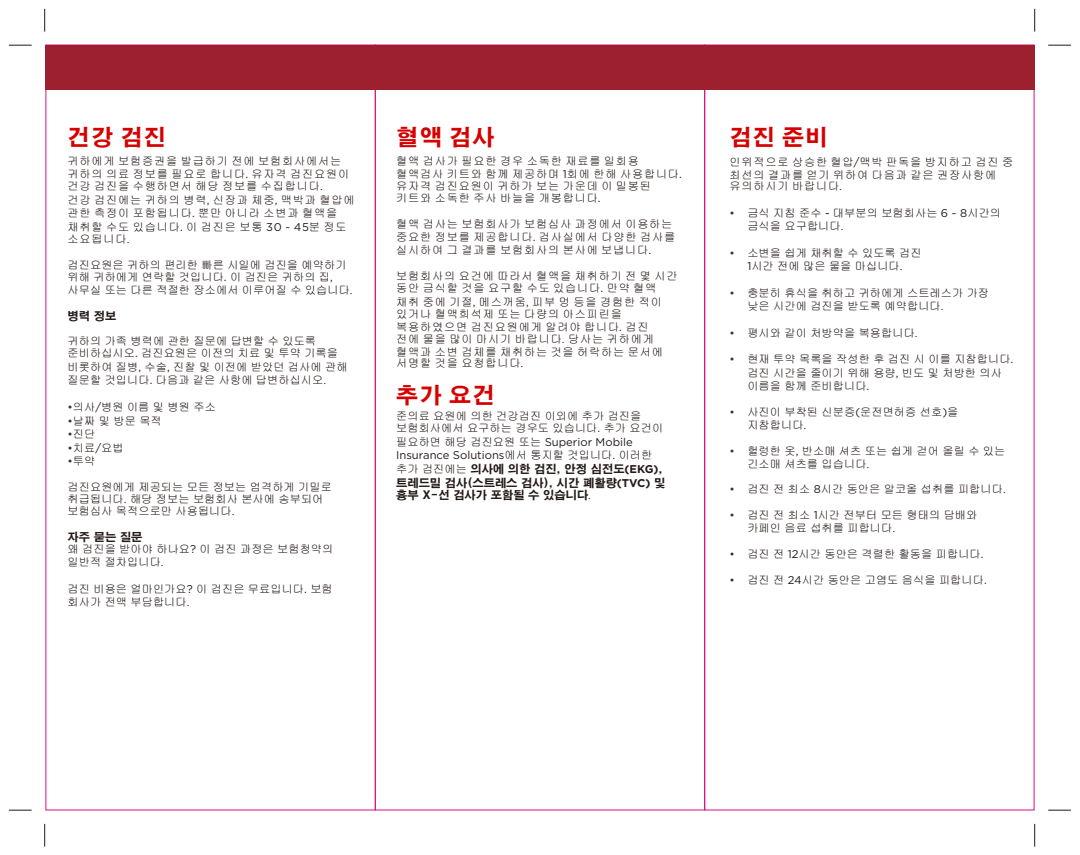
<style>
.page{position:relative;width:1080px;height:855px;background:#fff}
.page>*{position:absolute;margin:0;border:0;box-sizing:border-box;transform-origin:0 0}
.t1{font:22px "H2 gtr E";letter-spacing:.065em;color:#d60000}
.t2{font:11.25px/12.9px "Gulim";color:#231916}
.t3{font:11.25px/13px "Gulim";letter-spacing:.065em;color:#231916}
.t4{font:11.25px/13.2px "H2 gtr E";color:#231916}
.t5{font:11.25px/13.6px "Gotham";color:#231916}
.t6{font:11.25px "Gotham";color:#333}
.s1{font-family:"Gotham"}
.s2{font-family:"Times New Roman"}
.s3{font-family:"Gotham";color:#333}
.s4{font-family:"Gulim"}
.s5{font-family:"Gotham";font-weight:700}
</style>
<div class="page">
<svg style="left:9px;top:810px;width:23px;height:1px"></svg>
<svg style="left:44px;top:824px;width:1px;height:23px"></svg>
<svg style="left:1034px;top:824px;width:1px;height:23px"></svg>
<svg style="left:44px;top:9px;width:1px;height:23px"></svg>
<svg style="left:1034px;top:9px;width:1px;height:23px"></svg>
<svg style="left:9px;top:45px;width:23px;height:1px"></svg>
<svg style="left:1048px;top:810px;width:23px;height:1px"></svg>
<svg style="left:1048px;top:45px;width:23px;height:1px"></svg>
<div style="left:45px;top:45px;width:990px;height:45px;background:#9d202f"></div>
<h1 class="t1" style="left:68px;top:126px;width:100px">건강 검진</h1>
<p class="t3" style="left:68px;top:155px;width:289px">귀하에게 보험증권을 발급하기 전에 보험회사에서는 귀하의 의료 정보를 필요로 합니다<span class="s1">.</span> 유자격 검진요원이 건강 검진을 수행하면서 해당 정보를 수집합니다<span class="s2">.<br></span>건강 검진에는 귀하의 병력<span class="s1">,</span> 신장과 체중<span class="s1">,</span> 맥박과 혈압에 관한 측정이 포함됩니다<span class="s1">.</span> 뿐만 아니라 소변과 혈액을 채취할 수도 있습니다<span class="s1">.</span> 이 검진은 보통 <span class="s1">30 ~ 45</span>분 정도 소요됩니다<span class="s2">.</span></p>
<p class="t2" style="left:68px;top:259px;width:287px">검진요원은 귀하의 편리한 빠른 시일에 검진을 예약하기 위해 귀하에게 연락할 것입니다<span class="s1">.</span> 이 검진은 귀하의 집<span class="s1">, </span>사무실 또는 다른 적절한 장소에서 이루어질 수 있습니다<span class="s2">.</span></p>
<p class="t4" style="left:68px;top:309px;width:50px">병력 정보</p>
<p class="t2" style="left:68px;top:334px;width:272px;line-height:12.5px">귀하의 가족 병력에 관한 질문에 답변할 수 있도록 준비하십시오<span class="s1">.</span> 검진요원은 이전의 치료 및 투약 기록을</p>
<p class="t2" style="left:68px;top:360px;width:282px;line-height:13.6px">비롯하여 질병<span class="s1">,</span> 수술<span class="s1">,</span> 진찰 및 이전에 받았던 검사에 관해 질문할 것입니다<span class="s1">.</span> 다음과 같은 사항에 답변하십시오<span class="s2">.</span></p>
<p class="t2" style="left:68px;top:401px;width:150px"><span class="s3">•</span>의사<span class="s1">/</span>병원 이름 및 병원 주소</p>
<p class="t2" style="left:68px;top:414px;width:96px"><span class="s3">•</span>날짜 및 방문 목적</p>
<p class="t2" style="left:68px;top:428px;width:29px"><span class="s3">•</span>진단</p>
<p class="t2" style="left:68px;top:441px;width:58px"><span class="s3">•</span>치료<span class="s1">/</span>요법</p>
<p class="t2" style="left:68px;top:455px;width:29px"><span class="s3">•</span>투약</p>
<p class="t2" style="left:68px;top:481px;width:266px;line-height:12.1px">검진요원에게 제공되는 모든 정보는 엄격하게 기밀로 취급됩니다<span class="s2">.</span> 해당 정보는 보험회사 본사에 송부되어 보험심사 목적으로만 사용됩니다<span class="s2">.</span></p>
<p class="t4" style="left:68px;top:530px;width:76px">자주 묻는 질문</p>
<p class="t2" style="left:68px;top:543px;width:267px">왜 검진을 받아야 하나요<span class="s1">?</span> 이 검진 과정은 보험청약의 일반적 절차입니다<span class="s2">.</span></p>
<p class="t2" style="left:68px;top:582px;width:267px">검진 비용은 얼마인가요<span class="s1">?</span> 이 검진은 무료입니다<span class="s1">.</span> 보험 회사가 전액 부담합니다<span class="s2">.</span></p>
<h1 class="t1" style="left:396px;top:126px;width:100px">혈액 검사</h1>
<p class="t3" style="left:396px;top:155px;width:287px;line-height:12.4px">혈액 검사가 필요한 경우 소독한 재료를 일회용 혈액검사 키트와 함께 제공하며 <span class="s1">1</span>회에 한해 사용합니다<span class="s1">. </span>유자격 검진요원이 귀하가 보는 가운데 이 밀봉된 키트와 소독한 주사 바늘을 개봉합니다<span class="s1">.</span></p>
<p class="t3" style="left:396px;top:218px;width:281px;line-height:12.4px">혈액 검사는 보험회사가 보험심사 과정에서 이용하는 중요한 정보를 제공합니다<span class="s1">.</span> 검사실에서 다양한 검사를</p>
<p class="t3" style="left:396px;top:244px;width:257px">실시하여 그 결과를 보험회사의 본사에 보냅니다<span class="s1">.</span></p>
<p class="t3" style="left:396px;top:270px;width:283px;line-height:12.4px">보험회사의 요건에 따라서 혈액을 채취하기 전 몇 시간 동안 금식할 것을 요구할 수도 있습니다<span class="s1">.</span> 만약 혈액</p>
<p class="t3" style="left:396px;top:296px;width:268px;line-height:12.2px">채취 중에 기절<span class="s1">,</span> 메스꺼움<span class="s1">,</span> 피부 멍 등을 경험한 적이 있거나 혈액희석제 또는 다량의 아스피린을 복용하였으면 검진요원에게 알려야 합니다<span class="s1">.</span> 검진 전에 물을 많이 마시기 바랍니다<span class="s2">.</span> 당사는 귀하에게 혈액과 소변 검체를 채취하는 것을 허락하는 문서에 서명할 것을 요청합니다<span class="s2">.</span></p>
<h1 class="t1" style="left:396px;top:384px;width:100px">추가 요건</h1>
<p class="t2" style="left:396px;top:409px;width:269px;line-height:12.5px">준의료 요원에 의한 건강검진 이외에 추가 검진을 보험회사에서 요구하는 경우도 있습니다<span class="s1">.</span> 추가 요건이</p>
<p class="t5" style="left:396px;top:436px;width:258px"><span class="s4">필요하면 해당 검진요원 또는</span> Superior Mobile<br>Insurance Solutions<span class="s4">에서 통지할 것입니다</span>. <span class="s4">이러한</span></p>
<p class="t4" style="left:396px;top:462px;width:271px"><span class="s4">추가 검진에는</span> 의사에 의한 검진, 안정 심전도<span class="s5">(EKG)</span>, 트레드밀 검사(스트레스 검사), 시간 폐활량<span class="s5">(TVC)</span> 및 흉부 X-선 검사가 포함될 수 있습니다<span class="s2">.</span></p>
<h1 class="t1" style="left:729px;top:126px;width:100px">검진 준비</h1>
<p class="t3" style="left:729px;top:156px;width:285px;line-height:12px">인위적으로 상승한 혈압<span class="s1">/</span>맥박 판독을 방지하고 검진 중 최선의 결과를 얻기 위하여 다음과 같은 권장사항에 유의하시기 바랍니다<span class="s2">.</span></p>
<p class="t2" style="left:747px;top:207px;width:255px">금식 지침 준수 <span class="s1">-</span> 대부분의 보험회사는 <span class="s1">6 ~ 8</span>시간의 금식을 요구합니다<span class="s2">.</span></p>
<p class="t2" style="left:747px;top:246px;width:176px;line-height:13.6px">소변을 쉽게 채취할 수 있도록 검진<br><span class="s1">1</span>시간 전에 많은 물을 마십니다<span class="s2">.</span></p>
<p class="t2" style="left:747px;top:287px;width:243px">충분히 휴식을 취하고 귀하에게 스트레스가 가장 낮은 시간에 검진을 받도록 예약합니다<span class="s2">.</span></p>
<p class="t2" style="left:747px;top:327px;width:172px">평시와 같이 처방약을 복용합니다<span class="s2">.</span></p>
<p class="t2" style="left:747px;top:352px;width:268px;line-height:13.6px">현재 투약 목록을 작성한 후 검진 시 이를 지참합니다<span class="s1">. </span>검진 시간을 줄이기 위해 용량<span class="s1">,</span> 빈도 및 처방한 의사 이름을 함께 준비합니다<span class="s1">.</span></p>
<p class="t2" style="left:747px;top:406px;width:213px">사진이 부착된 신분증<span class="s1">(</span>운전면허증 선호<span class="s1">)</span>을 지참합니다<span class="s2">.</span></p>
<p class="t2" style="left:747px;top:444px;width:260px">헐렁한 옷<span class="s1">,</span> 반소매 셔츠 또는 쉽게 걷어 올릴 수 있는 긴소매 셔츠를 입습니다<span class="s2">.</span></p>
<p class="t2" style="left:747px;top:483px;width:260px">검진 전 최소 <span class="s1">8</span>시간 동안은 알코올 섭취를 피합니다<span class="s2">.</span></p>
<p class="t2" style="left:747px;top:509px;width:232px">검진 전 최소 <span class="s1">1</span>시간 전부터 모든 형태의 담배와 카페인 음료 섭취를 피합니다<span class="s2">.</span></p>
<p class="t2" style="left:747px;top:547px;width:238px">검진 전 <span class="s1">12</span>시간 동안은 격렬한 활동을 피합니다<span class="s1">.</span></p>
<p class="t2" style="left:747px;top:573px;width:241px">검진 전 <span class="s1">24</span>시간 동안은 고염도 음식을 피합니다<span class="s1">.</span></p>
<p class="t6" style="left:729px;top:208px;width:7px">•</p>
<p class="t6" style="left:729px;top:248px;width:7px">•</p>
<p class="t6" style="left:729px;top:288px;width:7px">•</p>
<p class="t6" style="left:729px;top:328px;width:7px">•</p>
<p class="t6" style="left:729px;top:354px;width:7px">•</p>
<p class="t6" style="left:729px;top:407px;width:7px">•</p>
<p class="t6" style="left:729px;top:446px;width:7px">•</p>
<p class="t6" style="left:729px;top:484px;width:7px">•</p>
<p class="t6" style="left:729px;top:510px;width:7px">•</p>
<p class="t6" style="left:729px;top:549px;width:7px">•</p>
<p class="t6" style="left:729px;top:575px;width:7px">•</p>
</div>
